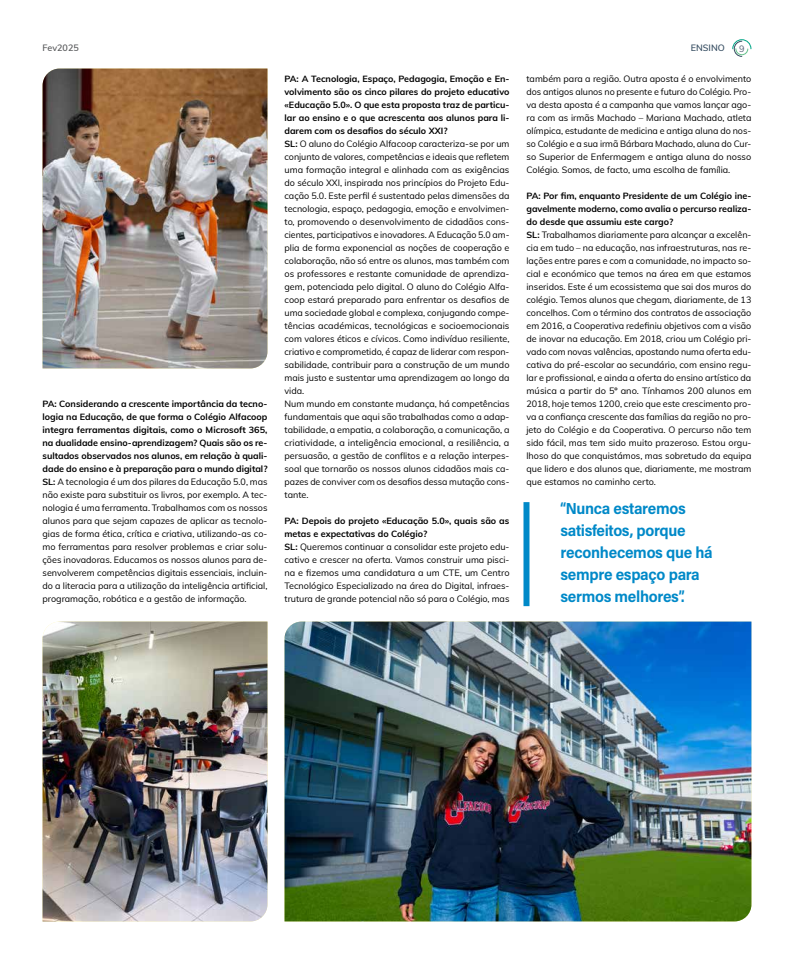
<style>
.page{position:relative;width:794px;height:964px;background:#fff}
.page>*{position:absolute;margin:0;border:0;box-sizing:border-box;transform-origin:0 0}
.t1{font:16px/22px "Acumin Variable Concept";letter-spacing:-.02em;color:#0089c8}
.t2{font:9px/13px "Muli";color:#000}
.t3{font:600 9px "Muli";color:#58595b}
.t4{font:600 9px "Muli";color:#384f63}
.t5{font:9px "Muli";color:#586578}
.s1{font-weight:700}
</style>
<div class="page">
<svg style="left:732px;top:39px;width:20px;height:18px"></svg>
<img style="left:43px;top:621px;width:224px;height:300px">
<img style="left:284px;top:621px;width:467px;height:300px">
<img style="left:43px;top:69px;width:224px;height:299px">
<div style="left:523px;top:502px;width:6px;height:104px;background:#0089c8"></div>
<p class="t3" style="left:43px;top:41px;width:38px">Fev2025</p>
<p class="t4" style="left:691px;top:41px;width:35px">ENSINO</p>
<p class="t5" style="left:739px;top:42px;width:7px">9</p>
<p class="t2" style="left:43px;top:396px;width:226px;text-align:justify"><span class="s1">PA: Considerando a crescente importância da tecno&shy;logia na Educação, de que forma o Colégio Alfacoop integra ferramentas digitais, como o Microsoft 365, na dualidade ensino-aprendizagem? Quais são os re&shy;sultados observados nos alunos, em relação à quali&shy;dade do ensino e à preparação para o mundo digital?<br>SL:</span> A tecnologia é um dos pilares da Educação 5.0, mas não existe para substituir os livros, por exemplo. A tec&shy;nologia é uma ferramenta. Trabalhamos com os nossos alunos para que sejam capazes de aplicar as tecnolo&shy;gias de forma ética, crítica e criativa, utilizando-as co&shy;mo ferramentas para resolver problemas e criar solu&shy;ções inovadoras. Educamos os nossos alunos para de&shy;senvolverem competências digitais essenciais, incluin&shy;do a literacia para a utilização da inteligência artificial, programação, robótica e a gestão de informação.</p>
<p class="t2" style="left:284px;top:71px;width:226px"><span class="s1">PA: A Tecnologia, Espaço, Pedagogia, Emoção e En&shy;volvimento são os cinco pilares do projeto educativo «Educação 5.0». O que esta proposta traz de particu&shy;lar ao ensino e o que acrescenta aos alunos para li&shy;darem com os desafios do século XXI?<br>SL:</span> O aluno do Colégio Alfacoop caracteriza-se por um conjunto de valores, competências e ideais que refletem uma formação integral e alinhada com as exigências do século XXI, inspirada nos princípios do Projeto Edu&shy;cação 5.0. Este perfil é sustentado pelas dimensões da tecnologia, espaço, pedagogia, emoção e envolvimen&shy;to, promovendo o desenvolvimento de cidadãos cons&shy;cientes, participativos e inovadores. A Educação 5.0 am&shy;plia de forma exponencial as noções de cooperação e colaboração, não só entre os alunos, mas também com os professores e restante comunidade de aprendiza&shy;gem, potenciada pelo digital. O aluno do Colégio Alfa&shy;coop estará preparado para enfrentar os desafios de uma sociedade global e complexa, conjugando compe&shy;tências académicas, tecnológicas e socioemocionais com valores éticos e cívicos. Como indivíduo resiliente, criativo e comprometido, é capaz de liderar com respon&shy;sabilidade, contribuir para a construção de um mundo mais justo e sustentar uma aprendizagem ao longo da vida.<br>Num mundo em constante mudança, há competências fundamentais que aqui são trabalhadas como a adap&shy;tabilidade, a empatia, a colaboração, a comunicação, a criatividade, a inteligência emocional, a resiliência, a persuasão, a gestão de conflitos e a relação interpes&shy;soal que tornarão os nossos alunos cidadãos mais ca&shy;pazes de conviver com os desafios dessa mutação cons&shy;tante.</p>
<p class="t2" style="left:284px;top:513px;width:226px"><span class="s1">PA: Depois do projeto «Educação 5.0», quais são as metas e expectativas do Colégio?<br>SL:</span> Queremos continuar a consolidar este projeto edu&shy;cativo e crescer na oferta. Vamos construir uma pisci&shy;na e fizemos uma candidatura a um CTE, um Centro Tecnológico Especializado na área do Digital, infraes&shy;trutura de grande potencial não só para o Colégio, mas</p>
<p class="t2" style="left:526px;top:71px;width:226px;text-align:justify">também para a região. Outra aposta é o envolvimento dos antigos alunos no presente e futuro do Colégio. Pro&shy;va desta aposta é a campanha que vamos lançar ago&shy;ra com as irmãs Machado – Mariana Machado, atleta olímpica, estudante de medicina e antiga aluna do nos&shy;so Colégio e a sua irmã Bárbara Machado, aluna do Cur&shy;so Superior de Enfermagem e antiga aluna do nosso Colégio. Somos, de facto, uma escolha de família.</p>
<p class="t2" style="left:526px;top:188px;width:227px"><span class="s1">PA: Por fim, enquanto Presidente de um Colégio ine&shy;gavelmente moderno, como avalia o percurso realiza&shy;do desde que assumiu este cargo?<br>SL:</span> Trabalhamos diariamente para alcançar a excelên&shy;cia em tudo – na educação, nas infraestruturas, nas re&shy;lações entre pares e com a comunidade, no impacto so&shy;cial e económico que temos na área em que estamos inseridos. Este é um ecossistema que sai dos muros do colégio. Temos alunos que chegam, diariamente, de 13 concelhos. Com o término dos contratos de associação em 2016, a Cooperativa redefiniu objetivos com a visão de inovar na educação. Em 2018, criou um Colégio pri&shy;vado com novas valências, apostando numa oferta edu&shy;cativa do pré-escolar ao secundário, com ensino regu&shy;lar e profissional, e ainda a oferta do ensino artístico da música a partir do 5º ano. Tínhamos 200 alunos em 2018, hoje temos 1200, creio que este crescimento pro&shy;va a confiança crescente das famílias da região no pro&shy;jeto do Colégio e da Cooperativa. O percurso não tem sido fácil, mas tem sido muito prazeroso. Estou orgu&shy;lhoso do que conquistámos, mas sobretudo da equipa que lidero e dos alunos que, diariamente, me mostram que estamos no caminho certo.</p>
<h1 class="t1" style="left:560px;top:497px;width:154px">“Nunca estaremos satisfeitos, porque reconhecemos que há sempre espaço para sermos melhores”.</h1>
</div>
